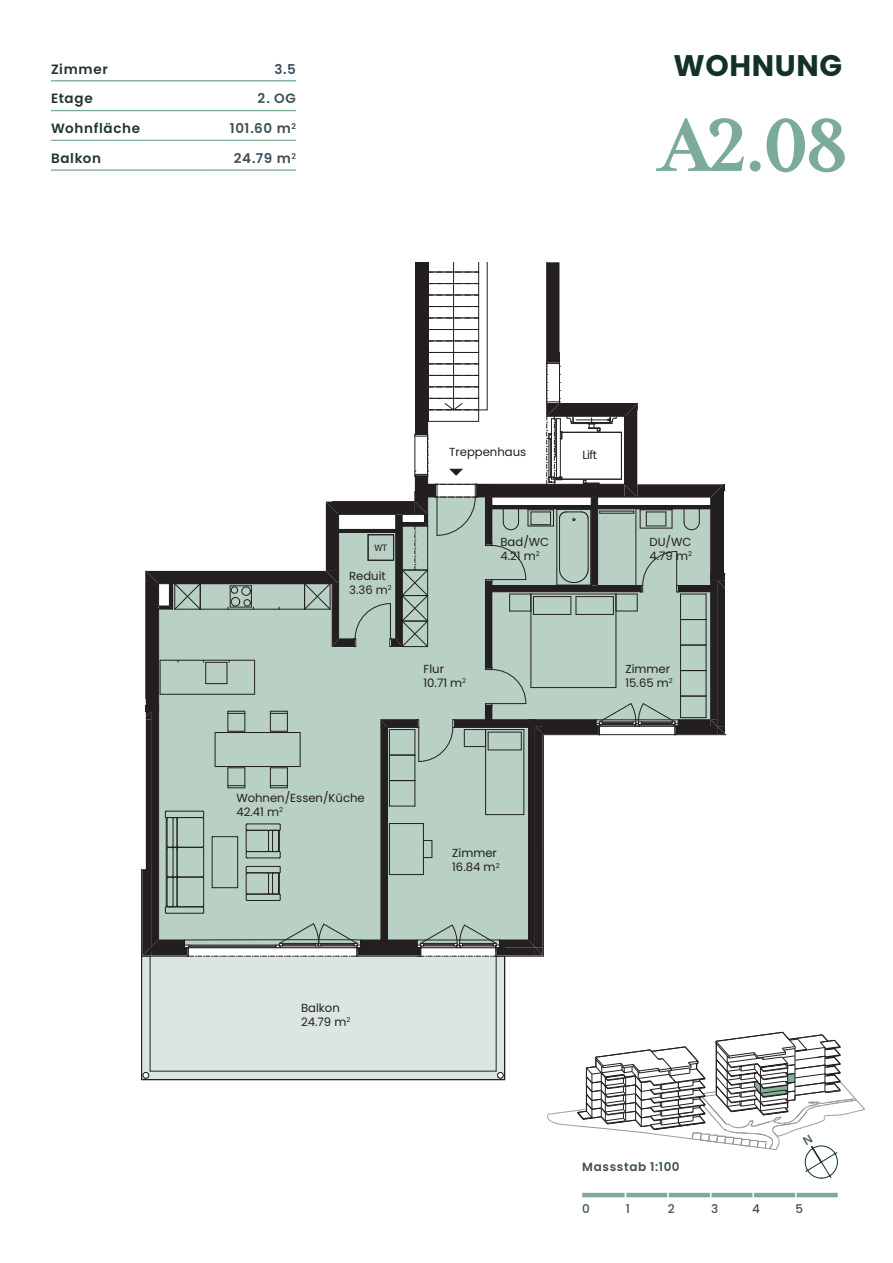
<style>
.page{position:relative;width:893px;height:1263px;background:#fff}
.page>*{position:absolute;margin:0;border:0;box-sizing:border-box;transform-origin:0 0}
.t1{font:700 85.5px "Mrs Eaves OT";color:#7cac99}
.t2{font:700 29.7px "Poppins";letter-spacing:.02em;color:#123228}
.t3{font:600 13.5px "Poppins";letter-spacing:.05em;color:#22372b}
.t4{font:600 13.5px "Poppins";letter-spacing:.045em;color:#3e4f59}
.t5{font:600 12px "Poppins";letter-spacing:.055em;color:#3e4f59}
.t6{font:500 12px "Poppins";color:#3e4f59}
.t7{font:11.7px/14px "Poppins";color:#231f20}
.t8{font:700 11.7px "Tahoma";color:#231f20}
.t9{font:8.7px "Tahoma";color:#231f20}
</style>
<div class="page">
<hr style="left:51px;top:169px;width:153px;height:2px;background:#7cac99">
<hr style="left:204px;top:169px;width:92px;height:2px;background:#7cac99">
<hr style="left:204px;top:80px;width:92px;height:1px;background:#7cac99">
<hr style="left:204px;top:110px;width:92px;height:1px;background:#7cac99">
<hr style="left:51px;top:80px;width:153px;height:1px;background:#7cac99">
<hr style="left:51px;top:110px;width:153px;height:1px;background:#7cac99">
<hr style="left:51px;top:140px;width:153px;height:1px;background:#86af9a">
<hr style="left:204px;top:140px;width:92px;height:1px;background:#86af9a">
<div style="left:142px;top:956px;width:363px;height:124px;background:#dae6df"></div>
<svg style="left:497px;top:1072px;width:7px;height:7px"></svg>
<svg style="left:142px;top:1072px;width:7px;height:7px"></svg>
<hr style="left:150px;top:1071px;width:346px;height:1px;background:#231f20">
<hr style="left:496px;top:956px;width:1px;height:115px;background:#231f20">
<hr style="left:150px;top:956px;width:1px;height:115px;background:#231f20">
<hr style="left:141px;top:948px;width:1px;height:132px;background:#231f20">
<hr style="left:142px;top:1079px;width:363px;height:1px;background:#231f20">
<hr style="left:504px;top:948px;width:1px;height:132px;background:#231f20">
<hr style="left:141px;top:869px;width:1px;height:87px;background:#231f20">
<svg style="left:142px;top:262px;width:584px;height:695px"></svg>
<hr style="left:582px;top:1193px;width:43px;height:4px;background:#7cac99">
<hr style="left:668px;top:1193px;width:42px;height:4px;background:#7cac99">
<hr style="left:753px;top:1193px;width:43px;height:4px;background:#7cac99">
<hr style="left:625px;top:1193px;width:43px;height:4px;background:#7cac99">
<hr style="left:710px;top:1193px;width:43px;height:4px;background:#7cac99">
<hr style="left:796px;top:1193px;width:42px;height:4px;background:#7cac99">
<svg style="left:547px;top:1032px;width:318px;height:147px"></svg>
<p class="t3" style="left:51px;top:61px;width:58px">Zimmer</p>
<p class="t4" style="left:274px;top:61px;width:23px">3.5</p>
<p class="t3" style="left:51px;top:91px;width:43px">Etage</p>
<p class="t4" style="left:257px;top:91px;width:40px">2. OG</p>
<p class="t3" style="left:51px;top:121px;width:91px">Wohnfläche</p>
<p class="t4" style="left:230px;top:121px;width:68px">101.60 m<sup>2</sup></p>
<p class="t3" style="left:51px;top:150px;width:52px">Balkon</p>
<p class="t4" style="left:234px;top:150px;width:64px">24.79 m<sup>2</sup></p>
<h2 class="t2" style="left:674px;top:48px;width:170px">WOHNUNG</h2>
<h1 class="t1" style="left:659px;top:96px;width:192px">A2.08</h1>
<p class="t9" style="left:374px;top:542px;width:14px">WT</p>
<p class="t7" style="left:349px;top:569px;width:44px">Reduit<br>3.36 m<sup>2</sup></p>
<p class="t7" style="left:449px;top:445px;width:79px">Treppenhaus</p>
<p class="t7" style="left:500px;top:535px;width:50px">Bad/WC<br>4.21 m<sup>2</sup></p>
<p class="t7" style="left:424px;top:662px;width:44px">Flur<br>10.71 m<sup>2</sup></p>
<p class="t7" style="left:582px;top:447px;width:16px">Lift</p>
<p class="t7" style="left:649px;top:535px;width:44px">DU/WC<br>4.79 m<sup>2</sup></p>
<p class="t7" style="left:625px;top:662px;width:49px">Zimmer<br>15.65 m<sup>2</sup></p>
<p class="t7" style="left:236px;top:791px;width:130px">Wohnen/Essen/Küche<br>42.41 m<sup>2</sup></p>
<p class="t7" style="left:452px;top:846px;width:49px">Zimmer<br>16.84 m<sup>2</sup></p>
<p class="t7" style="left:301px;top:1001px;width:51px">Balkon<br>24.79 m<sup>2</sup></p>
<p class="t5" style="left:582px;top:1159px;width:99px">Massstab 1:100</p>
<p class="t6" style="left:582px;top:1202px;width:9px">0</p>
<p class="t6" style="left:626px;top:1202px;width:6px">1</p>
<p class="t6" style="left:668px;top:1202px;width:8px">2</p>
<p class="t6" style="left:711px;top:1202px;width:9px">3</p>
<p class="t6" style="left:752px;top:1202px;width:9px">4</p>
<p class="t6" style="left:796px;top:1202px;width:9px">5</p>
<p class="t8" style="left:620px;top:1158px;width:9px">0</p>
<p class="t8" style="left:663px;top:1158px;width:9px">1</p>
</div>
